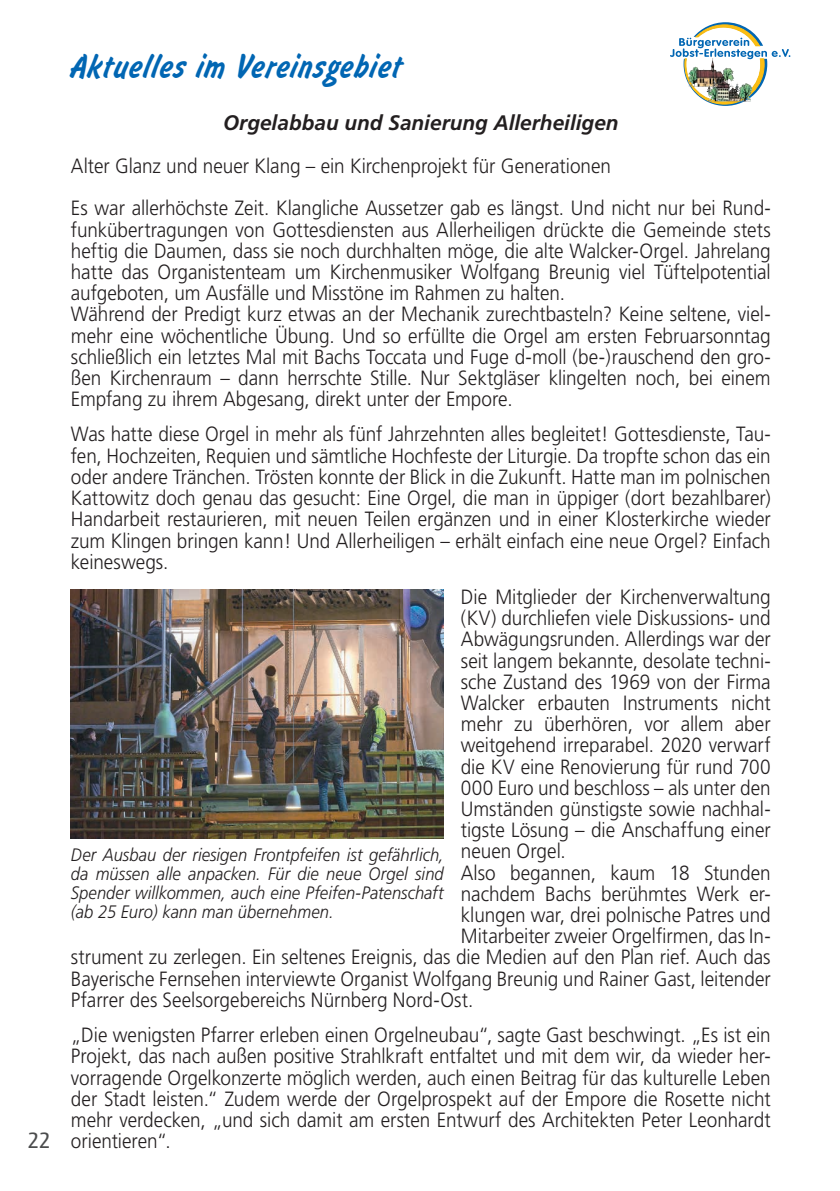
<style>
.page{position:relative;width:840px;height:1191px;background:#fff}
.page>*{position:absolute;margin:0;border:0;box-sizing:border-box;transform-origin:0 0}
.t1{font:36px "Flash D Ligh";letter-spacing:.055em;color:#0166b3}
.t2{font:22px "Camingo Dos Pro";color:#4b4c4d}
.t3{font:italic 700 21px "Frutiger";color:#231f20}
.t4{font:300 20.6px/21.2px "Frutiger";letter-spacing:-.005em;color:#231f20;scale:.92 1}
.t5{font:italic 300 18px/19px "Frutiger";color:#231f20;text-align:justify;scale:.92 1}
</style>
<div class="page">
<img style="left:670px;top:22px;width:120px;height:84px">
<img style="left:71px;top:590px;width:372px;height:248px">
<p class="t2" style="left:28px;top:1127px;width:23px">22</p>
<h1 class="t1" style="left:71px;top:47px;width:331px">Aktuelles im Vereinsgebiet</h1>
<p class="t3" style="left:223px;top:110px;width:397px">Orgelabbau und Sanierung Allerheiligen</p>
<p class="t4" style="left:71px;top:145px;width:761px;line-height:42.4px">Alter Glanz und neuer Klang – ein Kirchenprojekt für Generationen<br>Es war allerhöchste Zeit. Klangliche Aussetzer gab es längst. Und nicht nur bei Rund-</p>
<p class="t4" style="left:71px;top:219px;width:761px">funkübertragungen von Gottesdiensten aus Allerheiligen drückte die Gemeinde stets heftig die Daumen, dass sie noch durchhalten möge, die alte Walcker-Orgel. Jahrelang hatte das Organistenteam um Kirchenmusiker Wolfgang Breunig viel Tüftelpotential aufgeboten, um Ausfälle und Misstöne im Rahmen zu halten.<br>Während der Predigt kurz etwas an der Mechanik zurechtbasteln? Keine seltene, viel&shy;mehr eine wöchentliche Übung. Und so erfüllte die Orgel am ersten Februarsonntag schließlich ein letztes Mal mit Bachs Toccata und Fuge d-moll (be-)rauschend den gro&shy;ßen Kirchenraum – dann herrschte Stille. Nur Sektgläser klingelten noch, bei einem Empfang zu ihrem Abgesang, direkt unter der Empore.</p>
<p class="t4" style="left:71px;top:424px;width:761px;text-align:justify">Was hatte diese Orgel in mehr als fünf Jahrzehnten alles begleitet! Gottesdienste, Tau&shy;fen, Hochzeiten, Requien und sämtliche Hochfeste der Liturgie. Da tropfte schon das ein oder andere Tränchen. Trösten konnte der Blick in die Zukunft. Hatte man im polnischen Kattowitz doch genau das gesucht: Eine Orgel, die man in üppiger (dort bezahlbarer)<br>Handarbeit restaurieren, mit neuen Teilen ergänzen und in einer Klosterkirche wieder zum Klingen bringen kann! Und Allerheiligen – erhält einfach eine neue Orgel? Einfach keineswegs.</p>
<p class="t4" style="left:460px;top:586px;width:338px">Die Mitglieder der Kirchenverwaltung</p>
<p class="t4" style="left:460px;top:607px;width:338px">(KV) durchliefen viele Diskussions- und</p>
<p class="t4" style="left:460px;top:628px;width:338px">Abwägungsrunden. Allerdings war der</p>
<p class="t4" style="left:460px;top:650px;width:338px">seit langem bekannte, desolate techni-</p>
<p class="t4" style="left:460px;top:671px;width:338px">sche Zustand des 1969 von der Firma</p>
<p class="t4" style="left:460px;top:692px;width:338px">Walcker erbauten Instruments nicht</p>
<p class="t4" style="left:460px;top:713px;width:338px">mehr zu überhören, vor allem aber</p>
<p class="t4" style="left:460px;top:734px;width:338px">weitgehend irreparabel. 2020 verwarf</p>
<p class="t4" style="left:460px;top:756px;width:338px">die KV eine Renovierung für rund 700</p>
<p class="t4" style="left:460px;top:777px;width:338px">000 Euro und beschloss – als unter den</p>
<p class="t4" style="left:460px;top:798px;width:338px">Umständen günstigste sowie nachhal-</p>
<p class="t4" style="left:460px;top:819px;width:338px">tigste Lösung – die Anschaffung einer</p>
<p class="t4" style="left:460px;top:840px;width:116px">neuen Orgel.</p>
<p class="t4" style="left:460px;top:862px;width:338px">Also begannen, kaum 18 Stunden</p>
<p class="t4" style="left:460px;top:883px;width:338px">nachdem Bachs berühmtes Werk er-</p>
<p class="t4" style="left:460px;top:904px;width:338px">klungen war, drei polnische Patres und</p>
<p class="t4" style="left:460px;top:925px;width:338px">Mitarbeiter zweier Orgelfirmen, das In-</p>
<p class="t4" style="left:71px;top:946px;width:761px">strument zu zerlegen. Ein seltenes Ereignis, das die Medien auf den Plan rief. Auch das</p>
<p class="t4" style="left:71px;top:968px;width:761px">Bayerische Fernsehen interviewte Organist Wolfgang Breunig und Rainer Gast, leitender</p>
<p class="t4" style="left:71px;top:989px;width:438px">Pfarrer des Seelsorgebereichs Nürnberg Nord-Ost.</p>
<p class="t4" style="left:71px;top:1024px;width:761px;text-align:justify">„Die wenigsten Pfarrer erleben einen Orgelneubau“, sagte Gast beschwingt. „Es ist ein Projekt, das nach außen positive Strahlkraft entfaltet und mit dem wir, da wieder her&shy;vorragende Orgelkonzerte möglich werden, auch einen Beitrag für das kulturelle Leben der Stadt leisten.“ Zudem werde der Orgelprospekt auf der Empore die Rosette nicht mehr verdecken, „und sich damit am ersten Entwurf des Architekten Peter Leonhardt orientieren“.</p>
<p class="t5" style="left:71px;top:844px;width:406px">Der Ausbau der riesigen Frontpfeifen ist gefährlich, da müssen alle anpacken. Für die neue Orgel sind Spender willkommen, auch eine Pfeifen-Patenschaft (ab 25 Euro) kann man übernehmen.</p>
</div>
